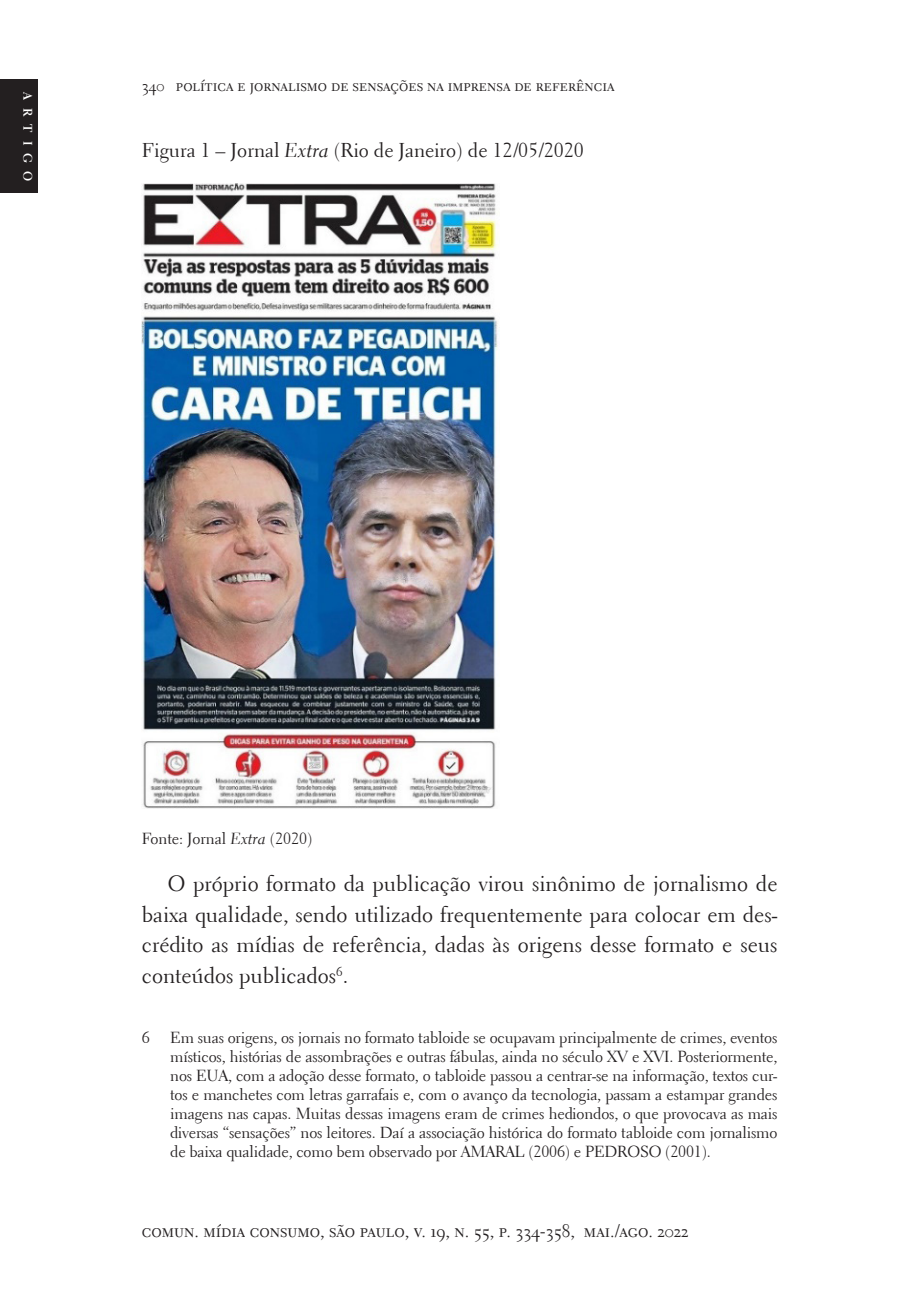
<style>
.page{position:relative;width:908px;height:1304px;background:#fff}
.page>*{position:absolute;margin:0;border:0;box-sizing:border-box;transform-origin:0 0}
.t1{font:22px/30.6px "Electra LH";color:#231f20;text-align:justify}
.t2{font:20px "Electra LH";color:#231f20}
.t3{font:18px "Electra LH Regular SC";color:#231f20}
.t4{font:16px/19px "Electra LH";letter-spacing:-.01em;color:#231f20;text-align:justify}
.t5{font:16px "Electra LH Regular SC";color:#231f20}
.t6{font:700 12.4px "Electra LH";color:#fff}
.s1{font-family:"Electra LH Cursive"}
</style>
<div class="page">
<div style="left:0;top:79px;width:38px;height:114px;background:#231f20"></div>
<img style="left:142px;top:184px;width:356px;height:624px">
<p class="t6" style="left:35px;top:92px;width:91px;rotate:90deg">ARTIGO</p>
<p class="t5" style="left:142px;top:76px;width:474px">340 política e jornalismo de sensações na imprensa de referência</p>
<p class="t2" style="left:142px;top:138px;width:443px">Figura 1 – Jornal <span class="s1">Extra</span> (Rio de Janeiro) de 12/05/2020</p>
<p class="t4" style="left:142px;top:829px;width:172px">Fonte: Jornal <span class="s1">Extra</span> (2020)</p>
<h1 class="t1" style="left:142px;top:868px;width:637px;text-indent:26px">O próprio formato da publicação virou sinônimo de jornalismo de baixa qualidade, sendo utilizado frequentemente para colocar em des&shy;crédito as mídias de referência, dadas às origens desse formato e seus conteúdos publicados<sup>6</sup>.</h1>
<p class="t4" style="left:142px;top:1028px;width:9px">6</p>
<p class="t4" style="left:170px;top:1028px;width:608px">Em suas origens, os jornais no formato tabloide se ocupavam principalmente de crimes, eventos místicos, histórias de assombrações e outras fábulas, ainda no século XV e XVI. Posteriormente, nos EUA, com a adoção desse formato, o tabloide passou a centrar-se na informação, textos cur&shy;tos e manchetes com letras garrafais e, com o avanço da tecnologia, passam a estampar grandes imagens nas capas. Muitas dessas imagens eram de crimes hediondos, o que provocava as mais diversas “sensações” nos leitores. Daí a associação histórica do formato tabloide com jornalismo de baixa qualidade, como bem observado por AMARAL (2006) e PEDROSO (2001).</p>
<p class="t3" style="left:142px;top:1220px;width:548px">comun. mídia consumo, são paulo, v. 19, n. 55, p. 334-358, mai./ago. 2022</p>
</div>
